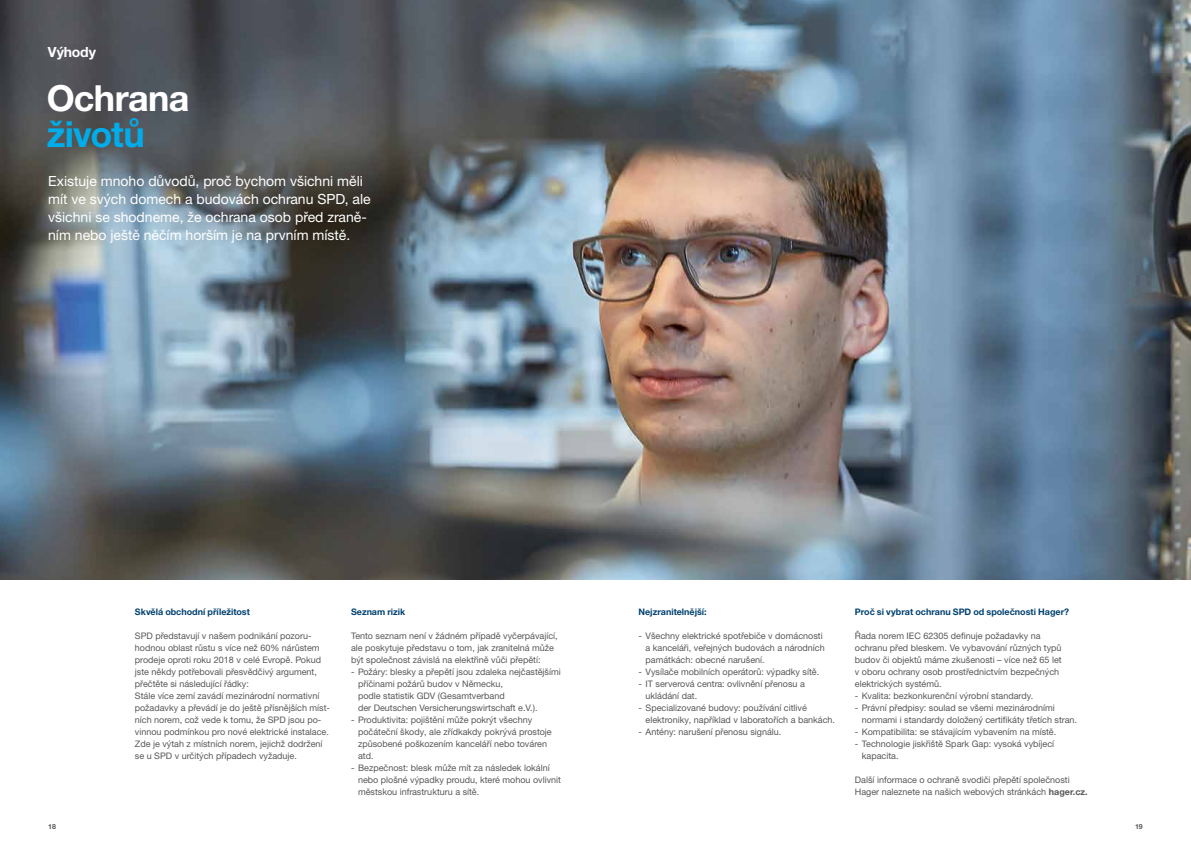
<style>
.page{position:relative;width:1191px;height:842px;background:#fff}
.page>*{position:absolute;margin:0;border:0;box-sizing:border-box;transform-origin:0 0}
.t1{font:700 36px "Helvetica Neue LTW1 G";letter-spacing:-.02em;color:#fff}
.t2{font:700 36px "Helvetica Neue LTW1 G";letter-spacing:-.02em;color:#00ace9}
.t3{font:14px/18px "Helvetica Neue LTW1 G";color:#fff}
.t4{font:700 14px "Helvetica Neue LTW1 G";letter-spacing:-.005em;color:#fff}
.t5{font:9px/12px "Helvetica Neue LTW1 G";color:#575756}
.t6{font:700 9px "Helvetica Neue LTW1 G";color:#004170}
.t7{font:700 7px "Helvetica Neue LTW1 G";color:#575756}
.s1{font-weight:700}
</style>
<div class="page">
<img style="left:0;top:0;width:1191px;height:579px">
<h2 class="t4" style="left:48px;top:44px;width:50px">Výhody</h2>
<h1 class="t1" style="left:47px;top:76px;width:144px">Ochrana</h1>
<h1 class="t2" style="left:47px;top:112px;width:99px">životů</h1>
<h2 class="t3" style="left:48px;top:172px;width:324px">Existuje mnoho důvodů, proč bychom všichni měli mít ve svých domech a budovách ochranu SPD, ale všichni se shodneme, že ochrana osob před zraně&shy;ním nebo ještě něčím horším je na prvním místě.</h2>
<p class="t6" style="left:135px;top:607px;width:116px">Skvělá obchodní příležitost</p>
<p class="t5" style="left:135px;top:630px;width:197px">SPD představují v našem podnikání pozoru&shy;hodnou oblast růstu s více než 60% nárůstem prodeje oproti roku 2018 v celé Evropě. Pokud jste někdy potřebovali přesvědčivý argument, přečtěte si následující řádky:<br>Stále více zemí zavádí mezinárodní normativní požadavky a převádí je do ještě přísnějších míst&shy;ních norem, což vede k tomu, že SPD jsou po&shy;vinnou podmínkou pro nové elektrické instalace.<br>Zde je výtah z místních norem, jejichž dodržení se u SPD v určitých případech vyžaduje.</p>
<p class="t6" style="left:351px;top:607px;width:56px">Seznam rizik</p>
<p class="t5" style="left:351px;top:630px;width:208px">Tento seznam není v žádném případě vyčerpávající, ale poskytuje představu o tom, jak zranitelná může být společnost závislá na elektřině vůči přepětí:</p>
<p class="t5" style="left:358px;top:666px;width:204px;text-indent:-7px">- Požáry: blesky a přepětí jsou zdaleka nejčastějšími příčinami požárů budov v Německu,<br>podle statistik GDV (Gesamtverband<br>der Deutschen Versicherungswirtschaft e.V.).</p>
<p class="t5" style="left:358px;top:714px;width:195px;text-indent:-7px">- Produktivita: pojištění může pokrýt všechny počáteční škody, ale zřídkakdy pokrývá prostoje způsobené poškozením kanceláří nebo továren atd.</p>
<p class="t5" style="left:358px;top:762px;width:204px;text-indent:-7px">- Bezpečnost: blesk může mít za následek lokální nebo plošné výpadky proudu, které mohou ovlivnit městskou infrastrukturu a sítě.</p>
<p class="t6" style="left:638px;top:607px;width:70px">Nejzranitelnější:</p>
<p class="t5" style="left:645px;top:630px;width:181px;text-indent:-7px">- Všechny elektrické spotřebiče v domácnosti a kanceláři, veřejných budovách a národních památkách: obecné narušení.</p>
<p class="t5" style="left:638px;top:666px;width:182px">- Vysílače mobilních operátorů: výpadky sítě.</p>
<p class="t5" style="left:645px;top:678px;width:161px;text-indent:-7px">- IT serverová centra: ovlivnění přenosu a ukládání dat.</p>
<p class="t5" style="left:645px;top:702px;width:191px;text-indent:-7px">- Specializované budovy: používání citlivé elektroniky, například v laboratořích a bankách.</p>
<p class="t5" style="left:638px;top:726px;width:144px">- Antény: narušení přenosu signálu.</p>
<p class="t6" style="left:855px;top:607px;width:216px">Proč si vybrat ochranu SPD od společnosti Hager?</p>
<p class="t5" style="left:855px;top:630px;width:208px">Řada norem IEC 62305 definuje požadavky na ochranu před bleskem. Ve vybavování různých typů budov či objektů máme zkušenosti – více než 65 let v oboru ochrany osob prostřednictvím bezpečných elektrických systémů.</p>
<p class="t5" style="left:855px;top:690px;width:180px">- Kvalita: bezkonkurenční výrobní standardy.</p>
<p class="t5" style="left:862px;top:702px;width:217px;text-indent:-7px">- Právní předpisy: soulad se všemi mezinárodními normami i standardy doložený certifikáty třetích stran.</p>
<p class="t5" style="left:855px;top:726px;width:203px">- Kompatibilita: se stávajícím vybavením na místě.</p>
<p class="t5" style="left:862px;top:738px;width:194px;text-indent:-7px">- Technologie jiskřiště Spark Gap: vysoká vybíjecí kapacita.</p>
<p class="t5" style="left:855px;top:774px;width:234px">Další informace o ochraně svodiči přepětí společnosti<br>Hager naleznete na našich webových stránkách <span class="s1">hager.cz.</span></p>
<p class="t7" style="left:48px;top:822px;width:9px">18</p>
<p class="t7" style="left:1135px;top:822px;width:9px">19</p>
</div>
